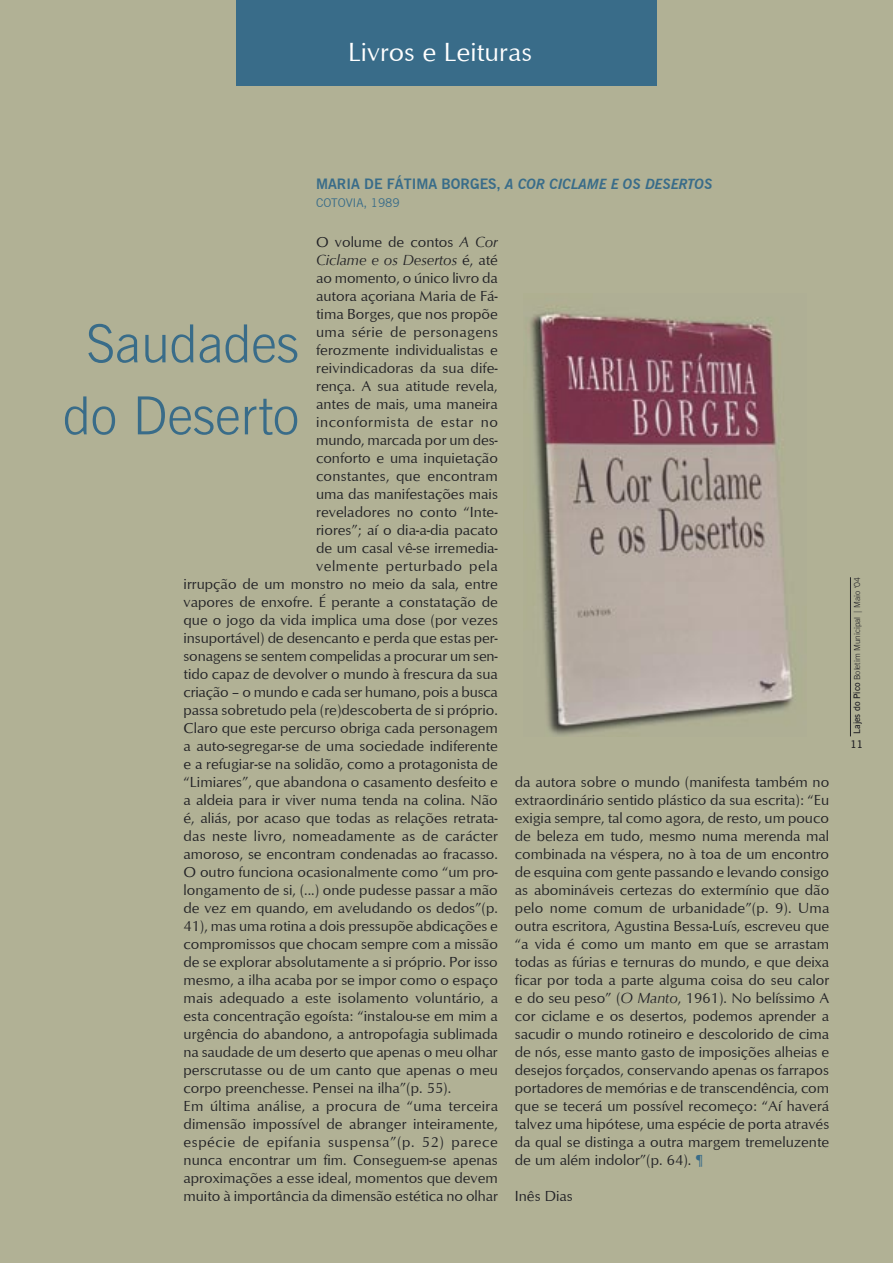
<style>
.page{position:relative;width:893px;height:1263px;background:#b1b195}
.page>*{position:absolute;margin:0;border:0;box-sizing:border-box;transform-origin:0 0}
.titulo_destaque{font:300 52.5px/72px "News Gothic BT";color:#396c89;text-align:center}
.TEXTO{font:27px "Optimum";color:#fff}
.TEXTO-2{font:15px/18px "Optimum";color:#212125;text-align:justify}
.TEXTO-3{font:15px "Optimum";letter-spacing:.035em;color:#212125}
.TEXTO-4{font:italic 15px "Optimum";color:#212125}
.TEXTO-5{font:15px "Optimum";letter-spacing:.025em;color:#212125}
.subti{font:italic 700 14.25px "News Gothic BT";color:#396c89}
.subti-2{font:12px "News Gothic BT";color:#396c89}
.t1{font:600 10.5px "News Gothic BT";color:#212125}
.t2{font:300 8.25px "News Gothic BT";color:#212125}
.s1{font-style:normal}
.s2{font-style:italic}
.s3{color:#396c89}
.s4{font-weight:600;font-size:9px}
</style>
<div class="page">
<hr style="left:850px;top:577px;width:1px;height:159px;background:#212125">
<img style="left:530px;top:311px;width:263px;height:425px">
<div style="left:236px;top:0;width:421px;height:86px;background:#396c89"></div>
<p class="TEXTO" style="left:348px;top:36px;width:185px">Livros e Leituras</p>
<p class="subti" style="left:316px;top:175px;width:398px"><span class="s1">MARIA DE FÁTIMA BORGES,</span> A COR CICLAME E OS DESERTOS</p>
<p class="subti-2" style="left:316px;top:196px;width:85px">COTOVIA, 1989</p>
<p class="TEXTO-2" style="left:316px;top:232px;width:183px">O volume de contos <span class="s2">A Cor</span></p>
<p class="TEXTO-4" style="left:316px;top:251px;width:183px">Ciclame e os Desertos <span class="s1">é, até</span></p>
<p class="TEXTO-2" style="left:316px;top:268px;width:183px">ao momento, o único livro da</p>
<p class="TEXTO-2" style="left:316px;top:286px;width:183px">autora açoriana Maria de Fá-</p>
<p class="TEXTO-2" style="left:316px;top:304px;width:183px">tima Borges, que nos propõe</p>
<p class="TEXTO-5" style="left:316px;top:322px;width:183px">uma série de personagens</p>
<p class="TEXTO-2" style="left:316px;top:340px;width:183px">ferozmente individualistas e</p>
<p class="TEXTO-2" style="left:316px;top:358px;width:183px">reivindicadoras da sua dife-</p>
<p class="TEXTO-2" style="left:316px;top:376px;width:183px">rença. A sua atitude revela,</p>
<p class="TEXTO-2" style="left:316px;top:394px;width:183px">antes de mais, uma maneira</p>
<p class="TEXTO-3" style="left:316px;top:412px;width:183px">inconformista de estar no</p>
<p class="TEXTO-2" style="left:316px;top:430px;width:183px">mundo, marcada por um des-</p>
<p class="TEXTO-2" style="left:316px;top:448px;width:183px">conforto e uma inquietação</p>
<p class="TEXTO-2" style="left:316px;top:466px;width:183px">constantes, que encontram</p>
<p class="TEXTO-2" style="left:316px;top:484px;width:183px">uma das manifestações mais</p>
<p class="TEXTO-2" style="left:316px;top:502px;width:183px">reveladores no conto “Inte-</p>
<p class="TEXTO-2" style="left:316px;top:520px;width:183px">riores”; aí o dia-a-dia pacato</p>
<p class="TEXTO-2" style="left:316px;top:538px;width:183px">de um casal vê-se irremedia-</p>
<p class="TEXTO-3" style="left:316px;top:556px;width:183px">velmente perturbado pela</p>
<p class="TEXTO-2" style="left:184px;top:574px;width:316px">irrupção de um monstro no meio da sala, entre</p>
<p class="TEXTO-2" style="left:184px;top:592px;width:316px">vapores de enxofre. É perante a constatação de</p>
<p class="TEXTO-2" style="left:184px;top:610px;width:316px">que o jogo da vida implica uma dose (por vezes</p>
<p class="TEXTO-2" style="left:184px;top:628px;width:316px">insuportável) de desencanto e perda que estas per-</p>
<p class="TEXTO-2" style="left:184px;top:646px;width:316px">sonagens se sentem compelidas a procurar um sen-</p>
<p class="TEXTO-2" style="left:184px;top:664px;width:316px">tido capaz de devolver o mundo à frescura da sua</p>
<p class="TEXTO-2" style="left:184px;top:682px;width:316px">criação – o mundo e cada ser humano, pois a busca</p>
<p class="TEXTO-2" style="left:184px;top:700px;width:316px">passa sobretudo pela (re)descoberta de si próprio.</p>
<p class="TEXTO-2" style="left:184px;top:718px;width:316px">Claro que este percurso obriga cada personagem</p>
<p class="TEXTO-2" style="left:184px;top:736px;width:316px">a auto-segregar-se de uma sociedade indiferente</p>
<p class="TEXTO-2" style="left:184px;top:754px;width:316px">e a refugiar-se na solidão, como a protagonista de</p>
<p class="TEXTO-2" style="left:184px;top:772px;width:316px">“Limiares”, que abandona o casamento desfeito e</p>
<p class="TEXTO-2" style="left:184px;top:790px;width:316px">a aldeia para ir viver numa tenda na colina. Não</p>
<p class="TEXTO-2" style="left:184px;top:808px;width:316px">é, aliás, por acaso que todas as relações retrata-</p>
<p class="TEXTO-2" style="left:184px;top:826px;width:316px">das neste livro, nomeadamente as de carácter</p>
<p class="TEXTO-2" style="left:184px;top:844px;width:316px">amoroso, se encontram condenadas ao fracasso.</p>
<p class="TEXTO-2" style="left:184px;top:862px;width:316px">O outro funciona ocasionalmente como “um pro-</p>
<p class="TEXTO-2" style="left:184px;top:880px;width:316px">longamento de si, (...) onde pudesse passar a mão</p>
<p class="TEXTO-2" style="left:184px;top:898px;width:316px">de vez em quando, em aveludando os dedos”(p.</p>
<p class="TEXTO-2" style="left:184px;top:916px;width:316px">41), mas uma rotina a dois pressupõe abdicações e</p>
<p class="TEXTO-2" style="left:184px;top:934px;width:316px">compromissos que chocam sempre com a missão</p>
<p class="TEXTO-2" style="left:184px;top:952px;width:316px">de se explorar absolutamente a si próprio. Por isso</p>
<p class="TEXTO-2" style="left:184px;top:970px;width:316px">mesmo, a ilha acaba por se impor como o espaço</p>
<p class="TEXTO-2" style="left:184px;top:988px;width:316px">mais adequado a este isolamento voluntário, a</p>
<p class="TEXTO-2" style="left:184px;top:1006px;width:316px">esta concentração egoísta: “instalou-se em mim a</p>
<p class="TEXTO-2" style="left:184px;top:1024px;width:316px">urgência do abandono, a antropofagia sublimada</p>
<p class="TEXTO-2" style="left:184px;top:1042px;width:316px">na saudade de um deserto que apenas o meu olhar</p>
<p class="TEXTO-2" style="left:184px;top:1060px;width:316px">perscrutasse ou de um canto que apenas o meu</p>
<p class="TEXTO-2" style="left:184px;top:1078px;width:269px">corpo preenchesse. Pensei na ilha”(p. 55).</p>
<p class="TEXTO-2" style="left:184px;top:1096px;width:316px">Em última análise, a procura de “uma terceira dimensão impossível de abranger inteiramente, espécie de epifania suspensa”(p. 52) parece nunca encontrar um fim. Conseguem-se apenas aproximações a esse ideal, momentos que devem muito à importância da dimensão estética no olhar</p>
<p class="titulo_destaque" style="left:63px;top:307px;width:237px">Saudades do Deserto</p>
<p class="TEXTO-2" style="left:515px;top:772px;width:316px">da autora sobre o mundo (manifesta também no extraordinário sentido plástico da sua escrita): “Eu exigia sempre, tal como agora, de resto, um pouco de beleza em tudo, mesmo numa merenda mal combinada na véspera, no à toa de um encontro de esquina com gente passando e levando consigo as abomináveis certezas do extermínio que dão pelo nome comum de urbanidade”(p. 9). Uma outra escritora, Agustina Bessa-Luís, escreveu que “a vida é como um manto em que se arrastam todas as fúrias e ternuras do mundo, e que deixa ficar por toda a parte alguma coisa do seu calor e do seu peso” (<span class="s2">O Manto</span>, 1961). No belíssimo A cor ciclame e os desertos, podemos aprender a sacudir o mundo rotineiro e descolorido de cima de nós, esse manto gasto de imposições alheias e desejos forçados, conservando apenas os farrapos portadores de memórias e de transcendência, com que se tecerá um possível recomeço: “Aí haverá talvez uma hipótese, uma espécie de porta através da qual se distinga a outra margem tremeluzente de um além indolor”(p. 64). <span class="s3">¶</span></p>
<p class="TEXTO-2" style="left:515px;top:1186px;width:59px">Inês Dias</p>
<p class="t2" style="left:852px;top:734px;width:158px;rotate:-90deg"><span class="s4">Lajes do Pico</span> Boletim Municipal | Maio ‘04</p>
<p class="t1" style="left:850px;top:738px;width:14px">11</p>
</div>
